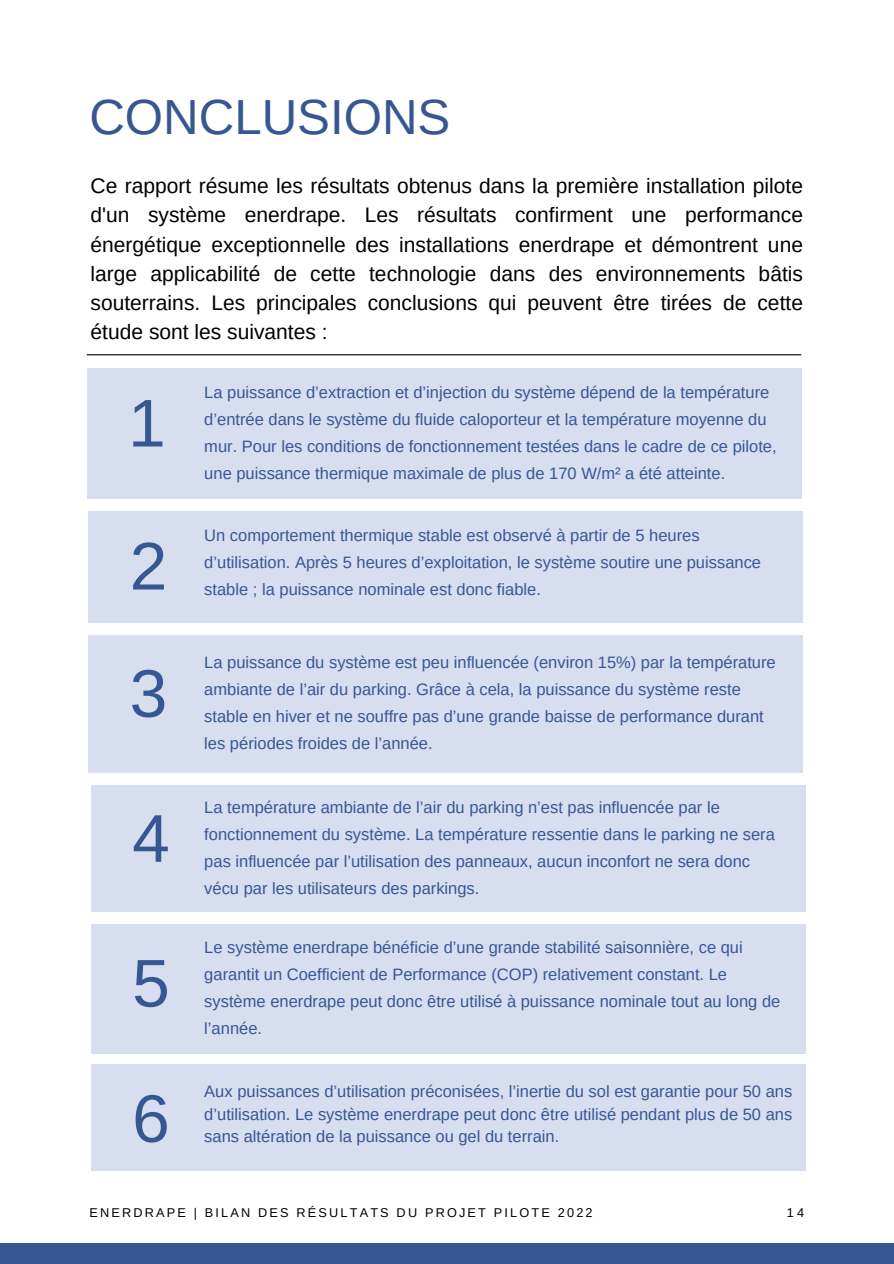
<style>
.page{position:relative;width:894px;height:1264px;background:#fff}
.page>*{position:absolute;margin:0;border:0;box-sizing:border-box;transform-origin:0 0}
.t1{font:67.5px "Arimo";color:#375793}
.t2{font:49.2px "Arimo";color:#375793}
.t3{font:21px/29.2px "Arimo";color:#000;text-align:justify}
.t4{font:16.5px/27px "Arimo";color:#375793}
.t5{font:12.75px "Arimo";letter-spacing:.17em;color:#000}
</style>
<div class="page">
<div style="left:86px;top:368px;width:715px;height:131px;background:#d6deef"></div>
<div style="left:0;top:1243px;width:893px;height:20px;background:#375793"></div>
<hr style="left:87px;top:354px;width:713px;height:1px;background:#000">
<div style="left:88px;top:511px;width:714px;height:111px;background:#d6deef"></div>
<div style="left:88px;top:635px;width:714px;height:137px;background:#d6deef"></div>
<div style="left:91px;top:785px;width:714px;height:126px;background:#d6deef"></div>
<div style="left:91px;top:924px;width:714px;height:129px;background:#d6deef"></div>
<div style="left:91px;top:1064px;width:714px;height:107px;background:#d6deef"></div>
<p class="t2" style="left:89px;top:90px;width:362px">CONCLUSIONS</p>
<h3 class="t3" style="left:91px;top:171px;width:713px">Ce rapport résume les résultats obtenus dans la première installation pilote d'un système enerdrape. Les résultats confirment une performance énergétique exceptionnelle des installations enerdrape et démontrent une large applicabilité de cette technologie dans des environnements bâtis souterrains. Les principales conclusions qui peuvent être tirées de cette étude sont les suivantes :</h3>
<h2 class="t1" style="left:128px;top:385px;width:39px">1</h2>
<p class="t1" style="left:130px;top:528px;width:39px">2</p>
<p class="t1" style="left:130px;top:655px;width:39px">3</p>
<p class="t1" style="left:132px;top:800px;width:39px">4</p>
<p class="t1" style="left:132px;top:945px;width:39px">5</p>
<p class="t1" style="left:132px;top:1080px;width:39px">6</p>
<h1 class="t4" style="left:204px;top:378px;width:573px">La puissance d’extraction et d’injection du système dépend de la température d’entrée dans le système du fluide caloporteur et la température moyenne du mur. Pour les conditions de fonctionnement testées dans le cadre de ce pilote, une puissance thermique maximale de plus de 170 W/m² a été atteinte.</h1>
<h3 class="t4" style="left:204px;top:521px;width:558px">Un comportement thermique stable est observé à partir de 5 heures d’utilisation. Après 5 heures d’exploitation, le système soutire une puissance</h3>
<h3 class="t4" style="left:204px;top:575px;width:338px">stable ; la puissance nominale est donc fiable.</h3>
<h3 class="t4" style="left:204px;top:648px;width:573px">La puissance du système est peu influencée (environ 15%) par la température ambiante de l’air du parking. Grâce à cela, la puissance du système reste stable en hiver et ne souffre pas d’une grande baisse de performance durant les périodes froides de l’année.</h3>
<h3 class="t4" style="left:204px;top:793px;width:572px">La température ambiante de l’air du parking n’est pas influencée par le fonctionnement du système. La température ressentie dans le parking ne sera pas influencée par l’utilisation des panneaux, aucun inconfort ne sera donc vécu par les utilisateurs des parkings.</h3>
<h3 class="t4" style="left:204px;top:933px;width:577px">Le système enerdrape bénéficie d’une grande stabilité saisonnière, ce qui garantit un Coefficient de Performance (COP) relativement constant. Le système enerdrape peut donc être utilisé à puissance nominale tout au long de l’année.</h3>
<h3 class="t4" style="left:204px;top:1080px;width:589px;line-height:22.5px">Aux puissances d’utilisation préconisées, l’inertie du sol est garantie pour 50 ans d’utilisation. Le système enerdrape peut donc être utilisé pendant plus de 50 ans</h3>
<h3 class="t4" style="left:204px;top:1123px;width:356px">sans altération de la puissance ou gel du terrain.</h3>
<p class="t5" style="left:89px;top:1205px;width:504px">ENERDRAPE | BILAN DES RÉSULTATS DU PROJET PILOTE 2022</p>
<p class="t5" style="left:786px;top:1205px;width:19px">14</p>
</div>
